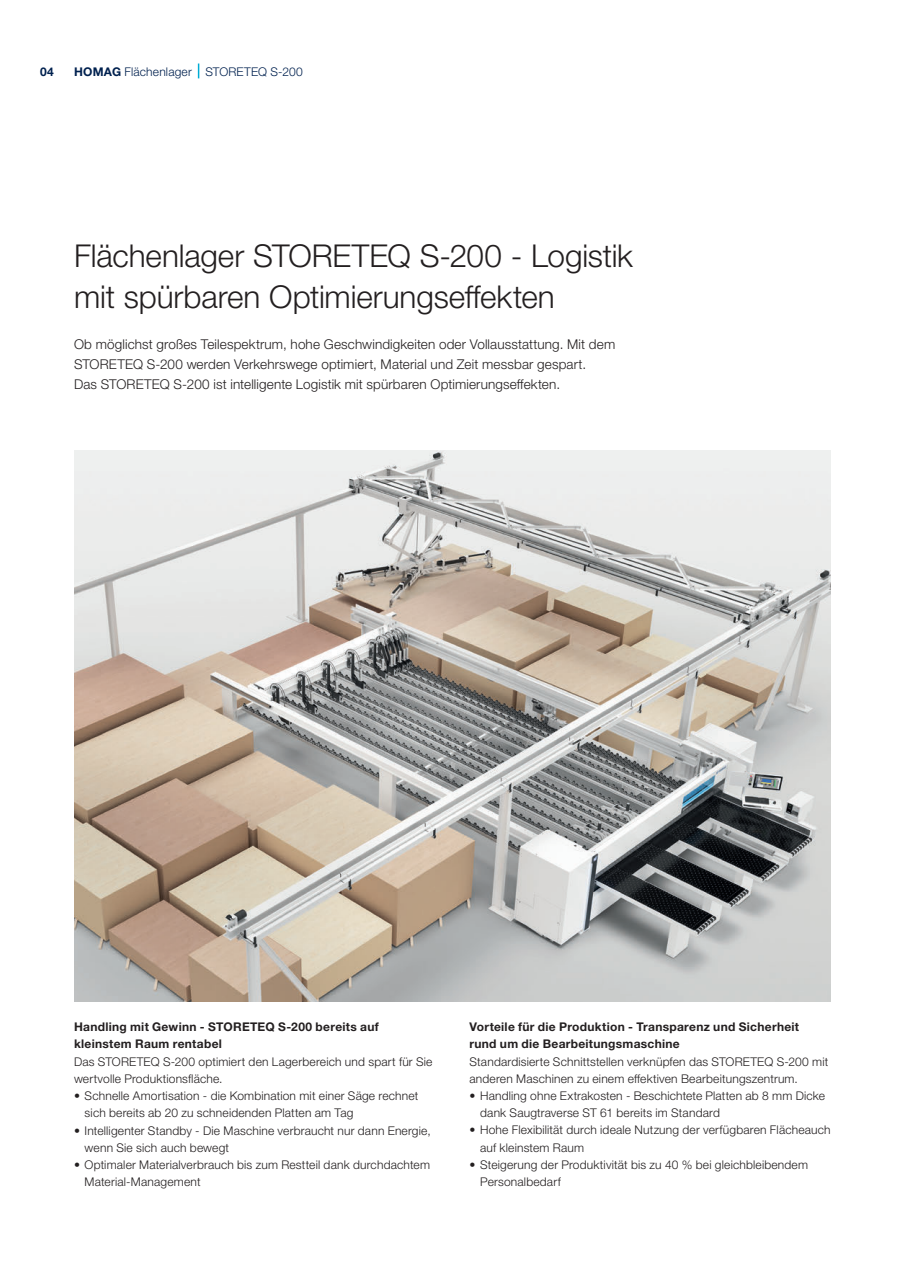
<style>
.page{position:relative;width:905px;height:1275px;background:#fff}
.page>*{position:absolute;margin:0;border:0;box-sizing:border-box;transform-origin:0 0}
.t1{font:300 31.5px/40.8px "Helvetica Neue LTW1 G";letter-spacing:-.005em;color:#231f20}
.t2{font:300 13.5px/20.4px "Helvetica Neue LTW1 G";letter-spacing:.01em;color:#231f20}
.t3{font:300 12px/17.2px "Helvetica Neue LTW1 G";letter-spacing:.015em;color:#231f20}
.t4{font:700 12px/17.2px "Helvetica Neue LTW1 G";letter-spacing:.025em;color:#231f20}
.t5{font:300 12px "Helvetica Neue LTW1 G";letter-spacing:.015em;color:#00214f}
.t6{font:700 12px "Helvetica Neue LTW1 G";color:#00214f}
.s1{font-weight:700}
</style>
<div class="page">
<img style="left:74px;top:450px;width:757px;height:551px">
<svg style="left:198px;top:64px;width:1px;height:14px"></svg>
<p class="t6" style="left:40px;top:64px;width:15px">04</p>
<p class="t5" style="left:74px;top:64px;width:230px"><span class="s1">HOMAG</span> Flächenlager STORETEQ S-200</p>
<h1 class="t1" style="left:74px;top:235px;width:560px">Flächenlager STORETEQ S-200 - Logistik mit spürbaren Optimierungseffekten</h1>
<p class="t2" style="left:74px;top:334px;width:543px">Ob möglichst großes Teilespektrum, hohe Geschwindigkeiten oder Vollausstattung. Mit dem<br>STORETEQ S-200 werden Verkehrswege optimiert, Material und Zeit messbar gespart.<br>Das STORETEQ S-200 ist intelligente Logistik mit spürbaren Optimierungseffekten.</p>
<p class="t4" style="left:74px;top:1018px;width:306px">Handling mit Gewinn - STORETEQ S-200 bereits auf kleinstem Raum rentabel</p>
<p class="t3" style="left:74px;top:1053px;width:360px">Das STORETEQ S-200 optimiert den Lagerbereich und spart für Sie wertvolle Produktionsfläche.</p>
<p class="t3" style="left:85px;top:1087px;width:335px;text-indent:-11px">• Schnelle Amortisation - die Kombination mit einer Säge rechnet sich bereits ab 20 zu schneidenden Platten am Tag</p>
<p class="t3" style="left:85px;top:1122px;width:348px;text-indent:-11px">• Intelligenter Standby - Die Maschine verbraucht nur dann Energie, wenn Sie sich auch bewegt</p>
<p class="t3" style="left:85px;top:1156px;width:347px;text-indent:-11px">• Optimaler Materialverbrauch bis zum Restteil dank durchdachtem<br>Material-Management</p>
<p class="t4" style="left:469px;top:1018px;width:331px">Vorteile für die Produktion - Transparenz und Sicherheit rund um die Bearbeitungsmaschine</p>
<p class="t3" style="left:469px;top:1052px;width:360px">Standardisierte Schnittstellen verknüpfen das STORETEQ S-200 mit anderen Maschinen zu einem effektiven Bearbeitungszentrum.</p>
<p class="t3" style="left:480px;top:1087px;width:346px;text-indent:-11px">• Handling ohne Extrakosten - Beschichtete Platten ab 8 mm Dicke dank Saugtraverse ST 61 bereits im Standard</p>
<p class="t3" style="left:480px;top:1121px;width:352px;text-indent:-11px">• Hohe Flexibilität durch ideale Nutzung der verfügbaren Flächeauch auf kleinstem Raum</p>
<p class="t3" style="left:480px;top:1156px;width:329px;text-indent:-11px">• Steigerung der Produktivität bis zu 40 % bei gleichbleibendem<br>Personalbedarf</p>
</div>
